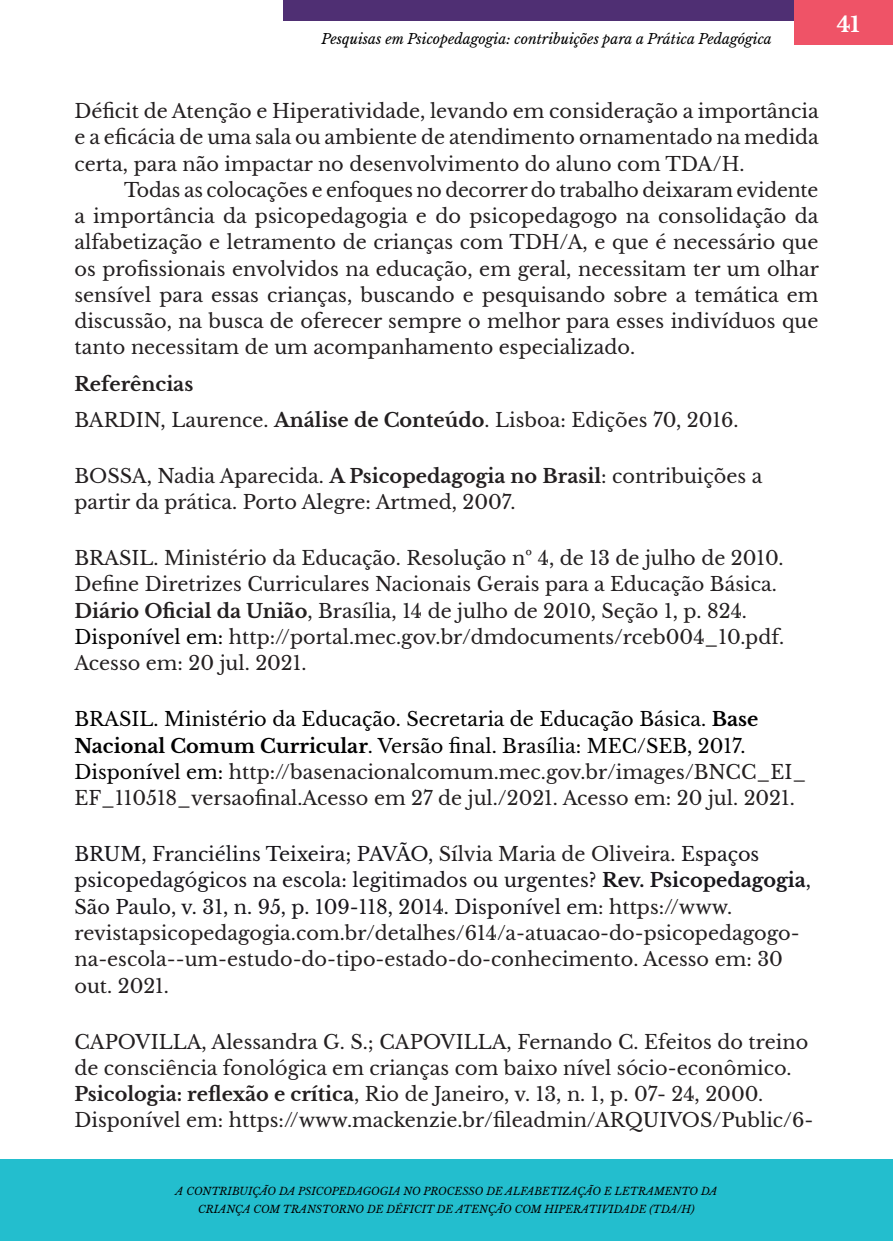
<style>
.page{position:relative;width:893px;height:1241px;background:#fff}
.page>*{position:absolute;margin:0;border:0;box-sizing:border-box;transform-origin:0 0}
.t1{font:700 21px "Libre Baskerville";color:#fff}
.t2{font:19.25px/26.2px "Libre Baskerville";color:#231f20}
.t3{font:italic 14px "Libre Baskerville";color:#000}
.t4{font:italic 10.5px/17.5px "Libre Baskerville";color:#000;text-align:center}
.s1{font-weight:700}
.s2{color:#000001}
.s3{font-weight:700;color:#000001}
.s4{color:#18161b}
.s5{font-weight:700;color:#18161b}
</style>
<div class="page">
<div style="left:283px;top:0;width:512px;height:21px;background:#4f2f73"></div>
<div style="left:795px;top:0;width:98px;height:44px;background:#ef5367"></div>
<div style="left:0;top:1158px;width:893px;height:82px;background:#23bece"></div>
<p class="t3" style="left:322px;top:31px;width:452px">Pesquisas em Psicopedagogia: contribuições para a Prática Pedagógica</p>
<p class="t1" style="left:837px;top:11px;width:25px">41</p>
<p class="t2" style="left:74px;top:98px;width:746px;text-align:justify">Déficit de Atenção e Hiperatividade, levando em consideração a importância e a eficácia de uma sala ou ambiente de atendimento ornamentado na medida certa, para não impactar no desenvolvimento do aluno com TDA/H.</p>
<p class="t2" style="left:74px;top:177px;width:746px;text-align:justify;text-indent:50px">Todas as colocações e enfoques no decorrer do trabalho deixaram evidente a importância da psicopedagogia e do psicopedagogo na consolidação da alfabetização e letramento de crianças com TDH/A, e que é necessário que os profissionais envolvidos na educação, em geral, necessitam ter um olhar sensível para essas crianças, buscando e pesquisando sobre a temática em discussão, na busca de oferecer sempre o melhor para esses indivíduos que tanto necessitam de um acompanhamento especializado.</p>
<p class="t2" style="left:74px;top:365px;width:666px;line-height:36.2px"><span class="s1">Referências<br></span>BARDIN, Laurence. <span class="s1">Análise de Conteúdo</span>. Lisboa: Edições 70, 2016.</p>
<p class="t2" style="left:74px;top:463px;width:689px">BOSSA, Nadia Aparecida. <span class="s1">A Psicopedagogia no Brasil</span>: contribuições a partir da prática. Porto Alegre: Artmed, 2007.</p>
<p class="t2" style="left:74px;top:545px;width:711px">BRASIL. Ministério da Educação. Resolução nº 4, de 13 de julho de 2010.<br>Define Diretrizes Curriculares Nacionais Gerais para a Educação Básica.<br><span class="s1">Diário Oficial da União</span>, Brasília, 14 de julho de 2010, Seção 1, p. 824.<br><span class="s2">Disponível em:</span> http://portal.mec.gov.br/dmdocuments/rceb004_10.pdf.<br>Acesso em: 20 jul. 2021.</p>
<p class="t2" style="left:74px;top:706px;width:733px"><span class="s2">BRASIL. Ministério da Educação. Secretaria de Educação Básica.</span> <span class="s3">Base Nacional Comum Curricular</span><span class="s2">. Versão final. Brasília: MEC/SEB, 2017.<br>Disponível em:</span> http://basenacionalcomum.mec.gov.br/images/BNCC_EI_ EF_110518_versaofinal.Acesso em 27 de jul./2021. Acesso em: 20 jul. 2021.</p>
<p class="t2" style="left:74px;top:841px;width:738px"><span class="s4">BRUM, Franciélins Teixeira; PAVÃO,</span> Sílvia Maria de Oliveira<span class="s4">. Espaços psicopedagógicos na escola: legitimados ou urgentes?</span> <span class="s5">Rev. Psicopedagogia</span><span class="s4">, São Paulo, v. 31, n. 95, p. 109-118, 2014. Disponível em</span>: https://www. revistapsicopedagogia.com.br/detalhes/614/a-atuacao-do-psicopedagogo&shy;na-escola--um-estudo-do-tipo-estado-do-conhecimento. Acesso em: 30 out. 2021.</p>
<p class="t2" style="left:74px;top:1028px;width:740px">CAPOVILLA, Alessandra G. S.; CAPOVILLA, Fernando C. Efeitos do treino de consciência fonológica em crianças com baixo nível sócio-econômico.<br><span class="s1">Psicologia: reflexão e crítica</span>, Rio de Janeiro, v. 13, n. 1, p. 07- 24, 2000.<br>Disponível em: https://www.mackenzie.br/fileadmin/ARQUIVOS/Public/6-</p>
<p class="t4" style="left:176px;top:1182px;width:543px">A CONTRIBUIÇÃO DA PSICOPEDAGOGIA NO PROCESSO DE ALFABETIZAÇÃO E LETRAMENTO DA<br>CRIANÇA COM TRANSTORNO DE DÉFICIT DE ATENÇÃO COM HIPERATIVIDADE (TDA/H)</p>
</div>
